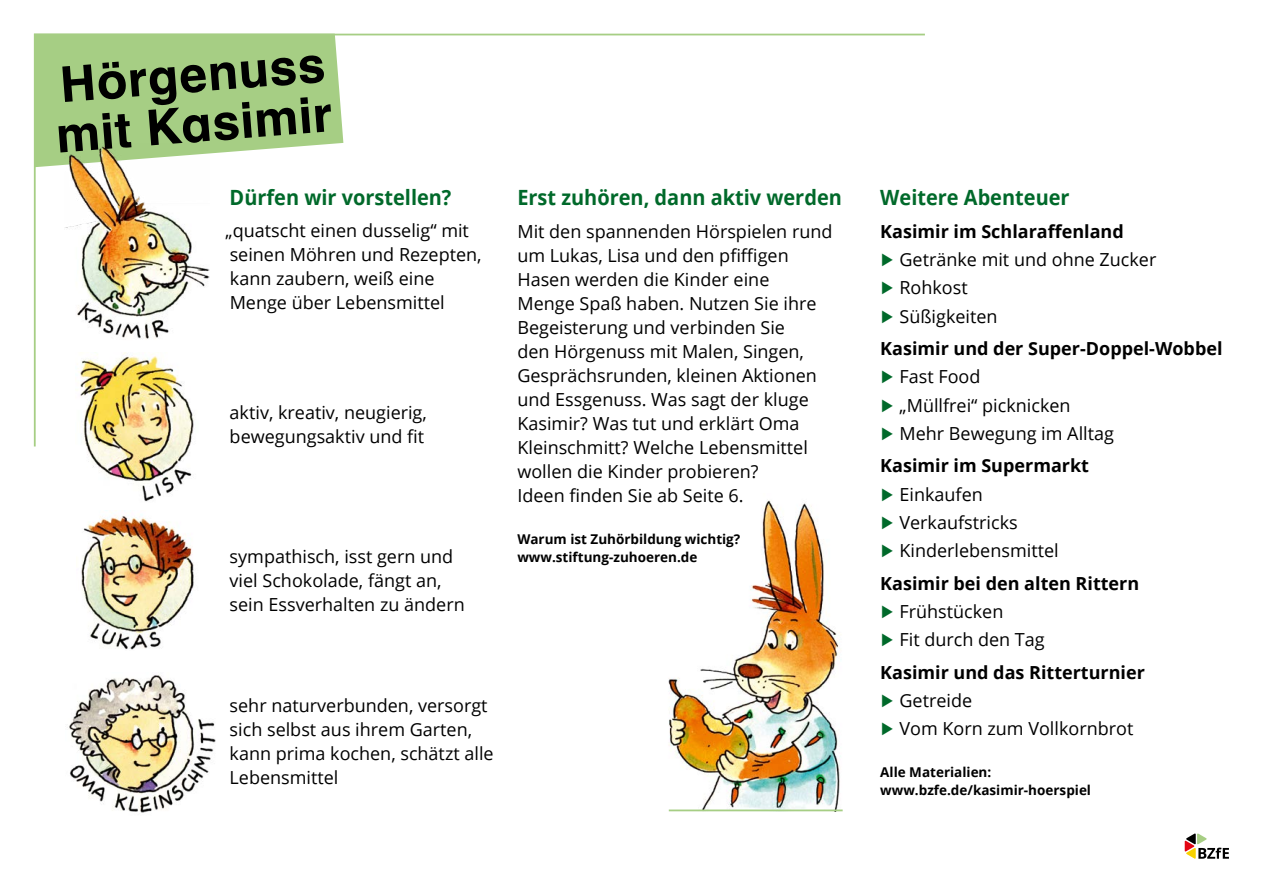
<style>
.page{position:relative;width:1263px;height:893px;background:#fff}
.page>*{position:absolute;margin:0;border:0;box-sizing:border-box;transform-origin:0 0}
.id244{font:700 49.35px/50.1px "Schulbuch Nord OT";color:#000}
.id2796{font:700 21px "Open Sans";color:#00692a;scale:.95 1}
.id7534{font:18px/24px "Open Sans";color:#000}
.id65596{font:700 18px "Open Sans";color:#000}
.id28162{font:700 13.5px "Open Sans";color:#000}
.s1{font-family:"Arial";color:#00692a}
</style>
<div class="page">
<svg style="left:33px;top:33px;width:892px;height:414px"></svg>
<svg style="left:1185px;top:833px;width:44px;height:26px"></svg>
<img style="left:668px;top:500px;width:173px;height:311px">
<hr style="left:669px;top:809px;width:174px;height:2px;background:#a6ce84">
<svg style="left:34px;top:34px;width:309px;height:133px;background:#acd18d"></svg>
<img style="left:65px;top:144px;width:145px;height:200px">
<img style="left:75px;top:353px;width:124px;height:149px">
<img style="left:81px;top:516px;width:113px;height:134px">
<img style="left:69px;top:675px;width:147px;height:138px">
<h1 class="id244" style="left:49px;top:63px;width:278px;rotate:-5deg">Hörgenuss mit Kasimir</h1>
<h2 class="id2796" style="left:230px;top:183px;width:235px">Dürfen wir vorstellen?</h2>
<p class="id7534" style="left:225px;top:218px;width:258px">„quatscht einen dusselig“ mit seinen Möhren und Rezepten, kann zaubern, weiß eine<br>Menge über Lebensmittel</p>
<p class="id7534" style="left:230px;top:400px;width:199px">aktiv, kreativ, neugierig, bewegungsaktiv und fit</p>
<p class="id7534" style="left:230px;top:544px;width:237px">sympathisch, isst gern und viel Schokolade, fängt an, sein Essverhalten zu ändern</p>
<h2 class="id2796" style="left:517px;top:183px;width:343px">Erst zuhören, dann aktiv werden</h2>
<p class="id7534" style="left:517px;top:219px;width:317px">Mit den spannenden Hörspielen rund um Lukas, Lisa und den pfiffigen<br>Hasen werden die Kinder eine<br>Menge Spaß haben. Nutzen Sie ihre<br>Begeisterung und verbinden Sie<br>den Hörgenuss mit Malen, Singen,<br>Gesprächsrunden, kleinen Aktionen und Essgenuss. Was sagt der kluge<br>Kasimir? Was tut und erklärt Oma<br>Kleinschmitt? Welche Lebensmittel wollen die Kinder probieren?<br>Ideen finden Sie ab Seite 6.</p>
<p class="id28162" style="left:517px;top:529px;width:224px">Warum ist Zuhörbildung wichtig?</p>
<p class="id28162" style="left:517px;top:547px;width:182px">www.stiftung-zuhoeren.de</p>
<p class="id7534" style="left:230px;top:693px;width:266px">sehr naturverbunden, versorgt sich selbst aus ihrem Garten, kann prima kochen, schätzt alle<br>Lebensmittel</p>
<h2 class="id2796" style="left:880px;top:183px;width:201px">Weitere Abenteuer</h2>
<h3 class="id65596" style="left:880px;top:219px;width:245px">Kasimir im Schlaraffenland</h3>
<p class="id7534" style="left:880px;top:247px;width:278px"><span class="s1">►</span> Getränke mit und ohne Zucker</p>
<p class="id7534" style="left:880px;top:275px;width:89px"><span class="s1">►</span> Rohkost</p>
<p class="id7534" style="left:880px;top:304px;width:119px"><span class="s1">►</span> Süßigkeiten</p>
<h3 class="id65596" style="left:880px;top:336px;width:344px">Kasimir und der Super-Doppel-Wobbel</h3>
<p class="id7534" style="left:880px;top:364px;width:102px"><span class="s1">►</span> Fast Food</p>
<p class="id7534" style="left:880px;top:393px;width:192px"><span class="s1">►</span> „Müllfrei“ picknicken</p>
<p class="id7534" style="left:880px;top:421px;width:235px"><span class="s1">►</span> Mehr Bewegung im Alltag</p>
<h3 class="id65596" style="left:880px;top:453px;width:210px">Kasimir im Supermarkt</h3>
<p class="id7534" style="left:880px;top:482px;width:104px"><span class="s1">►</span> Einkaufen</p>
<p class="id7534" style="left:880px;top:510px;width:139px"><span class="s1">►</span> Verkaufstricks</p>
<p class="id7534" style="left:880px;top:538px;width:180px"><span class="s1">►</span> Kinderlebensmittel</p>
<h3 class="id65596" style="left:880px;top:570px;width:260px">Kasimir bei den alten Rittern</h3>
<p class="id7534" style="left:880px;top:599px;width:125px"><span class="s1">►</span> Frühstücken</p>
<p class="id7534" style="left:880px;top:627px;width:166px"><span class="s1">►</span> Fit durch den Tag</p>
<h3 class="id65596" style="left:880px;top:659px;width:266px">Kasimir und das Ritterturnier</h3>
<p class="id7534" style="left:880px;top:688px;width:93px"><span class="s1">►</span> Getreide</p>
<p class="id7534" style="left:880px;top:716px;width:255px"><span class="s1">►</span> Vom Korn zum Vollkornbrot</p>
<p class="id28162" style="left:880px;top:763px;width:113px">Alle Materialien:</p>
<p class="id28162" style="left:880px;top:781px;width:212px">www.bzfe.de/kasimir-hoerspiel</p>
</div>
